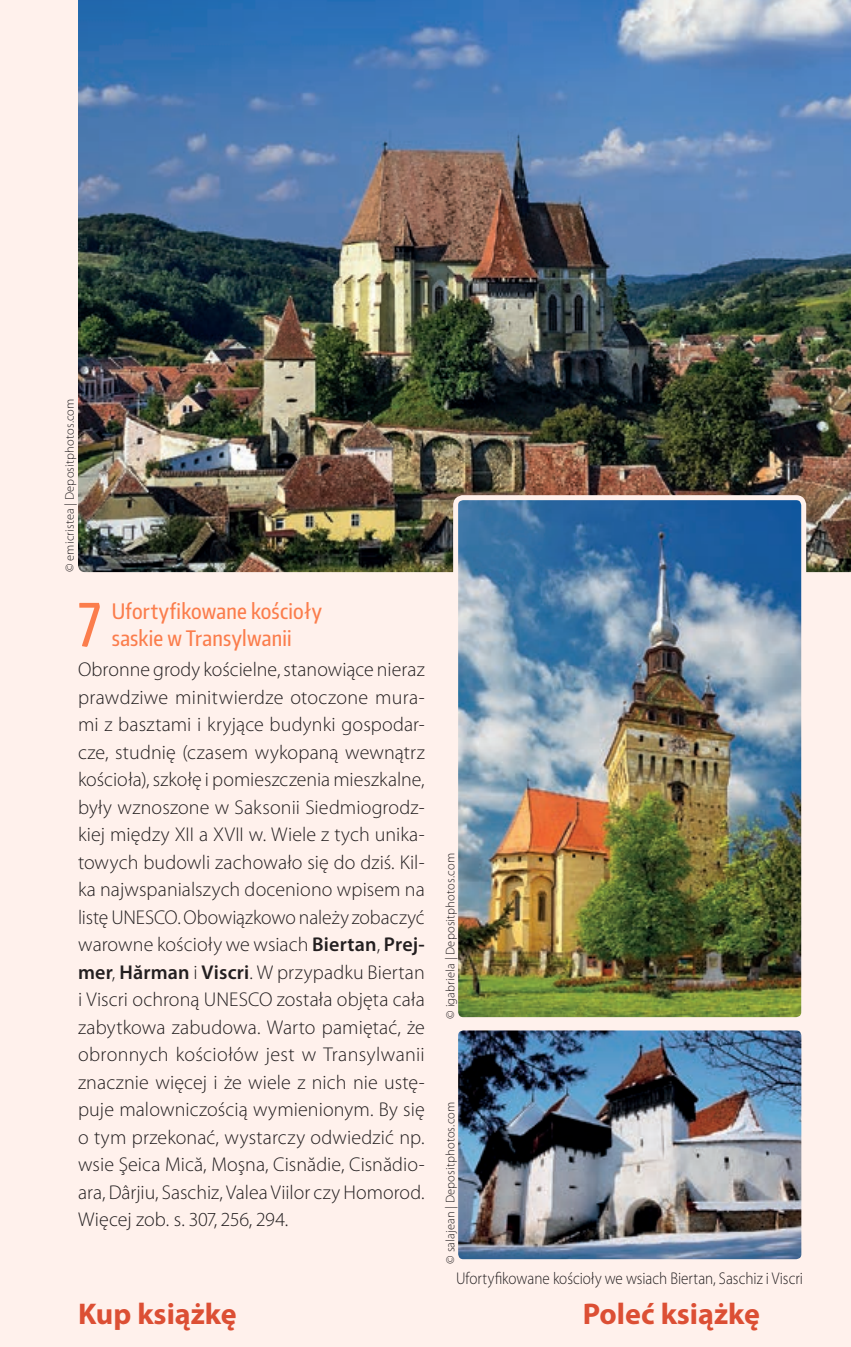
<style>
.page{position:relative;width:851px;height:1347px;background:#fff}
.page>*{position:absolute;margin:0;border:0;box-sizing:border-box;transform-origin:0 0}
.t1{font:500 58.5px "Encode Sans Compressed";color:#fb7d4c}
.t2{font:700 30px "Myriad Pro";color:#dc4f34}
.t3{font:500 21.25px/27.5px "Encode Sans Compressed";letter-spacing:.01em;color:#fb7d4c}
.t4{font:300 20px/27.5px "Myriad Pro";letter-spacing:.005em;color:#231f20;text-align:justify}
.t5{font:300 17px "Myriad Pro";letter-spacing:.005em;color:#231f20;scale:.89 1}
.t6{font:300 12.5px "Myriad Pro";letter-spacing:.015em;color:#231f20}
.s1{font-weight:600}
</style>
<div class="page">
<div style="left:0;top:0;width:850px;height:1346px;background:#fff1ec"></div>
<img style="left:78px;top:0;width:772px;height:572px">
<img style="left:459px;top:501px;width:341px;height:515px">
<div style="left:453px;top:495px;width:353px;height:527px;border:5px solid #fff1ec;border-radius:7px"></div>
<img style="left:459px;top:1031px;width:341px;height:227px">
<div style="left:453px;top:1025px;width:353px;height:239px;border:5px solid #fff1ec;border-radius:8px"></div>
<p class="t6" style="left:62px;top:572px;width:175px;rotate:-90deg">© emicristea | Depositphotos.com</p>
<h1 class="t1" style="left:78px;top:586px;width:24px">7</h1>
<p class="t3" style="left:112px;top:596px;width:212px">Ufortyfikowane kościoły saskie w Transylwanii</p>
<p class="t4" style="left:78px;top:655px;width:348px">Obronne grody kościelne, stanowiące nieraz prawdziwe minitwierdze otoczone mura&shy;mi z basztami i kryjące budynki gospodar&shy;cze, studnię (czasem wykopaną wewnątrz kościoła), szkołę i pomieszczenia mieszkalne, były wznoszone w Saksonii Siedmiogrodz&shy;kiej między XII a XVII w. Wiele z tych unika&shy;towych budowli zachowało się do dziś. Kil&shy;ka najwspanialszych doceniono wpisem na listę UNESCO. Obowiązkowo należy zobaczyć warowne kościoły we wsiach <span class="s1">Biertan</span>, <span class="s1">Prej&shy;mer</span>, <span class="s1">Hărman</span> i <span class="s1">Viscri</span>. W przypadku Biertan i Viscri ochroną UNESCO została objęta cała zabytkowa zabudowa. Warto pamiętać, że obronnych kościołów jest w Transylwanii znacznie więcej i że wiele z nich nie ustę&shy;puje malowniczością wymienionym. By się o tym przekonać, wystarczy odwiedzić np. wsie Şeica Mică, Moşna, Cisnădie, Cisnădio&shy;ara, Dârjiu, Saschiz, Valea Viilor czy Homorod.<br>Więcej zob. s. 307, 256, 294.</p>
<p class="t6" style="left:442px;top:1018px;width:167px;rotate:-90deg">© igabriela | Depositphotos.com</p>
<p class="t6" style="left:442px;top:1263px;width:164px;rotate:-90deg">© salajean | Depositphotos.com</p>
<p class="t5" style="left:456px;top:1267px;width:391px">Ufortyfikowane kościoły we wsiach Biertan, Saschiz i Viscri</p>
<h2 class="t2" style="left:78px;top:1294px;width:160px">Kup książkę</h2>
<h2 class="t2" style="left:583px;top:1294px;width:178px">Poleć książkę</h2>
</div>
